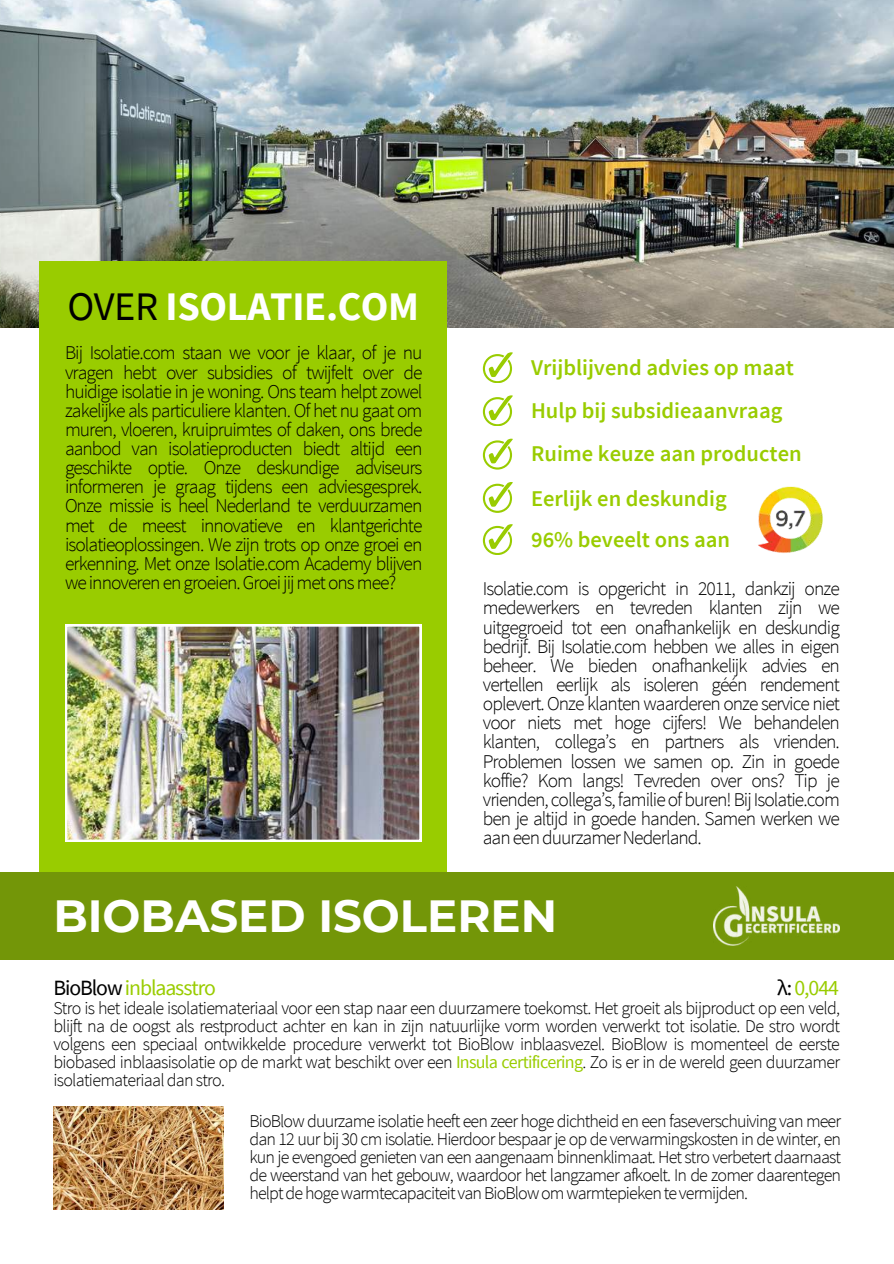
<style>
.page{position:relative;width:894px;height:1264px;background:#fff}
.page>*{position:absolute;margin:0;border:0;box-sizing:border-box;transform-origin:0 0}
.t1{font:700 45px "Montserrat";color:#fff}
.t2{font:700 40.5px "Source Sans Pro";letter-spacing:-.01em;color:#fff}
.t3{font:600 22.5px/43.2px "Source Sans Pro";color:#9c0}
.t4{font:21.75px "Source Sans Pro";letter-spacing:-.05em;color:#9c0}
.t5{font:300 19.5px/19.2px "Source Sans Pro";letter-spacing:-.05em;color:#000;text-align:justify}
.t6{font:300 18px/18px "Source Sans Pro";letter-spacing:-.045em;color:#000;text-align:justify}
.s1{font-weight:400;color:#000}
.s2{color:#000}
.s3{font-weight:400;color:#9c0}
</style>
<div class="page">
<img style="left:0;top:0;width:893px;height:328px">
<div style="left:40px;top:261px;width:406px;height:646px;background:#9c0"></div>
<div style="left:0;top:872px;width:893px;height:87px;background:#739608"></div>
<img style="left:53px;top:1106px;width:170px;height:103px">
<img style="left:65px;top:624px;width:356px;height:217px">
<svg style="left:482px;top:352px;width:30px;height:31px"></svg>
<svg style="left:482px;top:395px;width:30px;height:31px"></svg>
<svg style="left:482px;top:438px;width:30px;height:31px"></svg>
<svg style="left:482px;top:482px;width:30px;height:30px"></svg>
<svg style="left:482px;top:524px;width:30px;height:30px"></svg>
<img style="left:758px;top:486px;width:65px;height:67px">
<img style="left:713px;top:886px;width:125px;height:59px">
<h2 class="t2" style="left:67px;top:279px;width:353px"><span class="s1">OVER</span> ISOLATIE.COM</h2>
<p class="t5" style="left:65px;top:343px;width:359px">Bij Isolatie.com staan we voor je klaar, of je nu vragen hebt over subsidies of twijfelt over de huidige isolatie in je woning. Ons team helpt zowel zakelijke als particuliere klanten. Of het nu gaat om muren, vloeren, kruipruimtes of daken, ons brede aanbod van isolatieproducten biedt altijd een geschikte optie. Onze deskundige adviseurs informeren je graag tijdens een adviesgesprek.<br>Onze missie is heel Nederland te verduurzamen met de meest innovatieve en klantgerichte isolatieoplossingen. We zijn trots op onze groei en erkenning. Met onze Isolatie.com Academy blijven we innoveren en groeien. Groei jij met ons mee?</p>
<p class="t3" style="left:531px;top:346px;width:272px">Vrijblijvend advies op maat<br>Hulp bij subsidieaanvraag<br>Ruime keuze aan producten</p>
<p class="t3" style="left:531px;top:479px;width:200px;line-height:40.7px">Eerlijk en deskundig<br>96% beveelt ons aan</p>
<p class="t5" style="left:482px;top:579px;width:358px">Isolatie.com is opgericht in 2011, dankzij onze medewerkers en tevreden klanten zijn we uitgegroeid tot een onafhankelijk en deskundig bedrijf. Bij Isolatie.com hebben we alles in eigen beheer. We bieden onafhankelijk advies en vertellen eerlijk als isoleren géén rendement oplevert. Onze klanten waarderen onze service niet voor niets met hoge cijfers! We behandelen klanten, collega’s en partners als vrienden.<br>Problemen lossen we samen op. Zin in goede koffie? Kom langs! Tevreden over ons? Tip je vrienden, collega’s, familie of buren! Bij Isolatie.com ben je altijd in goede handen. Samen werken we aan een duurzamer Nederland.</p>
<h1 class="t1" style="left:53px;top:883px;width:505px">BIOBASED ISOLEREN</h1>
<p class="t4" style="left:777px;top:973px;width:63px"><span class="s2">λ:</span> 0,044</p>
<p class="t4" style="left:53px;top:973px;width:164px"><span class="s2">BioBlow</span> inblaasstro</p>
<p class="t6" style="left:53px;top:998px;width:788px">Stro is het ideale isolatiemateriaal voor een stap naar een duurzamere toekomst. Het groeit als bijproduct op een veld, blijft na de oogst als restproduct achter en kan in zijn natuurlijke vorm worden verwerkt tot isolatie. De stro wordt volgens een speciaal ontwikkelde procedure verwerkt tot BioBlow inblaasvezel. BioBlow is momenteel de eerste biobased inblaasisolatie op de markt wat beschikt over een <span class="s3">Insula certificering</span>. Zo is er in de wereld geen duurzamer isolatiemateriaal dan stro.</p>
<p class="t6" style="left:249px;top:1112px;width:593px">BioBlow duurzame isolatie heeft een zeer hoge dichtheid en een faseverschuiving van meer dan 12 uur bij 30 cm isolatie. Hierdoor bespaar je op de verwarmingskosten in de winter, en kun je evengoed genieten van een aangenaam binnenklimaat. Het stro verbetert daarnaast de weerstand van het gebouw, waardoor het langzamer afkoelt. In de zomer daarentegen helpt de hoge warmtecapaciteit van BioBlow om warmtepieken te vermijden.</p>
</div>
